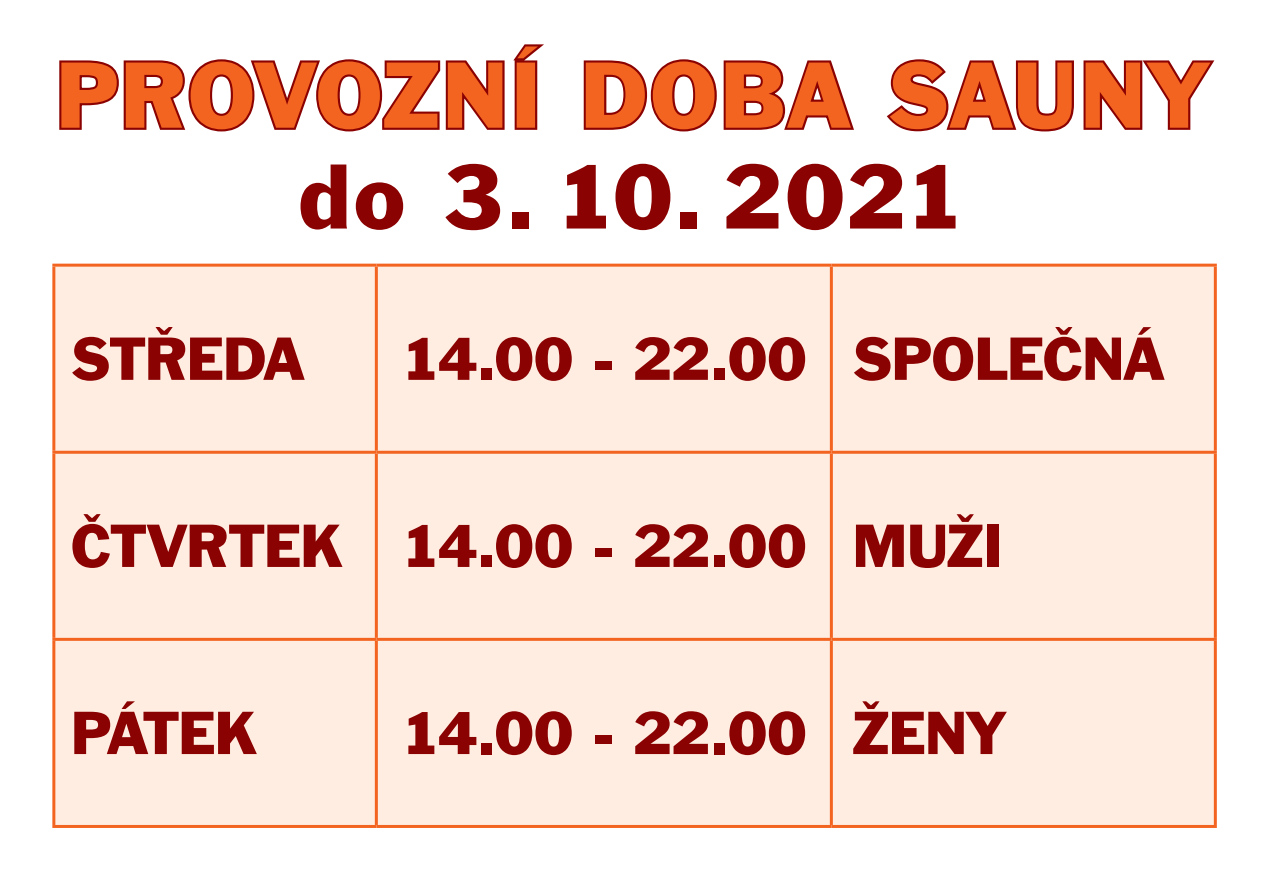
<style>
.page{position:relative;width:1263px;height:893px;background:#fff}
.page>*{position:absolute;margin:0;border:0;box-sizing:border-box;transform-origin:0 0}
.t1{font:85.5px "Franklin Gothic AT";letter-spacing:.03em;color:#f36421}
.t2{font:84px "Franklin Gothic AT";letter-spacing:.01em;color:#8b0202}
.t3{font:55.5px "Franklin Gothic AT";letter-spacing:-.01em;color:#8b0202}
</style>
<div class="page">
<div style="left:55px;top:267px;width:1159px;height:558px;background:#feede0"></div>
<hr style="left:52px;top:264px;width:324px;height:3px;background:#f36421">
<hr style="left:52px;top:267px;width:3px;height:184px;background:#f36421">
<hr style="left:376px;top:264px;width:455px;height:3px;background:#f36421">
<hr style="left:375px;top:267px;width:3px;height:184px;background:#f36421">
<hr style="left:831px;top:264px;width:386px;height:3px;background:#f36421">
<hr style="left:830px;top:267px;width:3px;height:184px;background:#f36421">
<hr style="left:1214px;top:267px;width:3px;height:184px;background:#f36421">
<hr style="left:52px;top:451px;width:324px;height:3px;background:#f36421">
<hr style="left:52px;top:454px;width:3px;height:184px;background:#f36421">
<hr style="left:376px;top:451px;width:455px;height:3px;background:#f36421">
<hr style="left:375px;top:454px;width:3px;height:184px;background:#f36421">
<hr style="left:831px;top:451px;width:386px;height:3px;background:#f36421">
<hr style="left:830px;top:454px;width:3px;height:184px;background:#f36421">
<hr style="left:1214px;top:454px;width:3px;height:184px;background:#f36421">
<hr style="left:52px;top:638px;width:324px;height:3px;background:#f36421">
<hr style="left:52px;top:641px;width:3px;height:184px;background:#f36421">
<hr style="left:376px;top:638px;width:455px;height:3px;background:#f36421">
<hr style="left:375px;top:641px;width:3px;height:184px;background:#f36421">
<hr style="left:831px;top:638px;width:386px;height:3px;background:#f36421">
<hr style="left:830px;top:641px;width:3px;height:184px;background:#f36421">
<hr style="left:1214px;top:641px;width:3px;height:184px;background:#f36421">
<hr style="left:52px;top:825px;width:324px;height:3px;background:#f36421">
<hr style="left:376px;top:825px;width:455px;height:3px;background:#f36421">
<hr style="left:831px;top:825px;width:386px;height:3px;background:#f36421">
<svg style="left:59px;top:44px;width:485px;height:88px"></svg>
<svg style="left:583px;top:59px;width:271px;height:73px"></svg>
<svg style="left:886px;top:59px;width:329px;height:73px"></svg>
<p class="t1" style="left:56px;top:44px;width:1152px">PROVOZNÍ DOBA SAUNY</p>
<p class="t2" style="left:298px;top:147px;width:668px">do 3. 10. 2021</p>
<p class="t3" style="left:71px;top:326px;width:234px">STŘEDA</p>
<p class="t3" style="left:401px;top:326px;width:408px">14.00 - 22.00</p>
<p class="t3" style="left:853px;top:326px;width:312px">SPOLEČNÁ</p>
<p class="t3" style="left:71px;top:513px;width:272px">ČTVRTEK</p>
<p class="t3" style="left:401px;top:513px;width:408px">14.00 - 22.00</p>
<p class="t3" style="left:853px;top:513px;width:152px">MUŽI</p>
<p class="t3" style="left:71px;top:700px;width:186px">PÁTEK</p>
<p class="t3" style="left:401px;top:700px;width:408px">14.00 - 22.00</p>
<p class="t3" style="left:853px;top:700px;width:153px">ŽENY</p>
</div>
